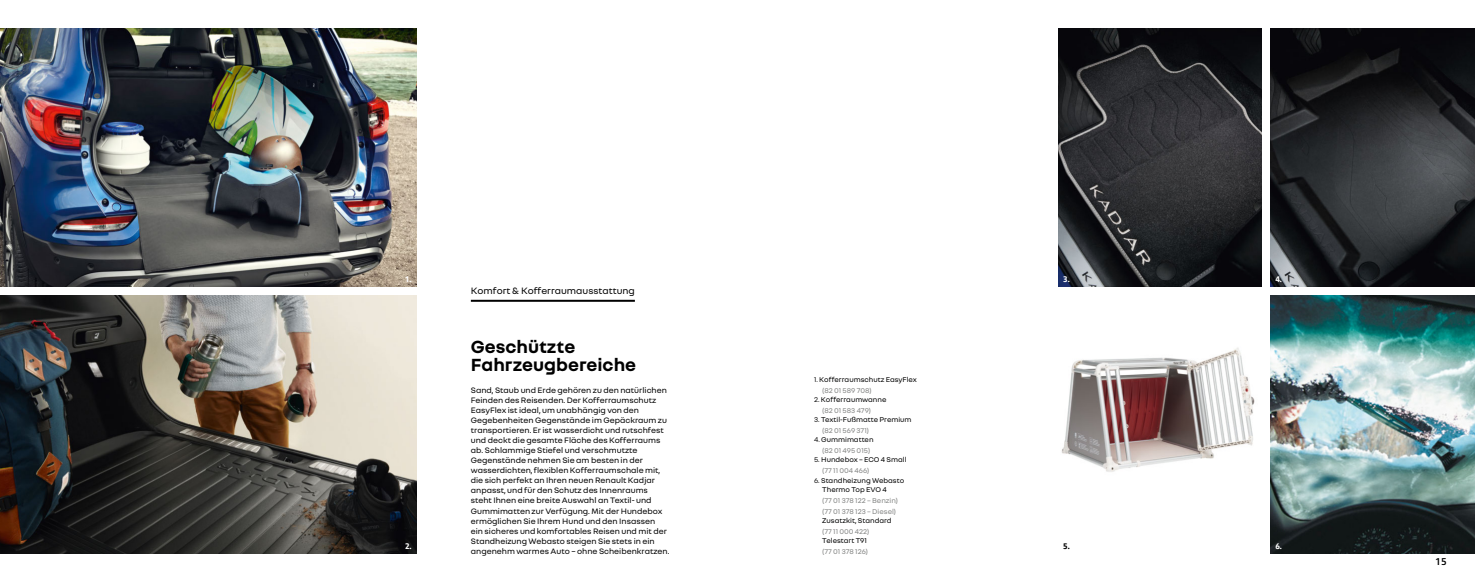
<style>
.page{position:relative;width:1475px;height:582px;background:#fff}
.page>*{position:absolute;margin:0;border:0;box-sizing:border-box;transform-origin:0 0}
.t1{font:700 19px/17.4px "Nouvel R";color:#000}
.t2{font:10px "Nouvel R";color:#000}
.t3{font:500 10px "Read";color:#000}
.t4{font:8.5px/10px "Nouvel R";color:#000}
.t5{font:700 8px "Read";color:#fff}
.t6{font:700 8px "Read";color:#000}
.t7{font:7.5px/11px "Nouvel R";color:#000}
.t8{font:7.5px/11px "Nouvel R";color:#868786}
.s1{font-style:inherit}
.s2{color:#868786}
.s3{color:#000}
</style>
<div class="page">
<img style="left:0;top:28px;width:417px;height:258px">
<img style="left:0;top:295px;width:417px;height:258px">
<img style="left:1270px;top:28px;width:204px;height:258px">
<img style="left:1058px;top:28px;width:203px;height:258px">
<hr style="left:471px;top:299px;width:163px;height:2px;background:#000">
<img style="left:1270px;top:295px;width:204px;height:258px">
<img style="left:1061px;top:347px;width:194px;height:125px">
<p class="t5" style="left:405px;top:274px;width:8px">1.</p>
<p class="t5" style="left:405px;top:540px;width:8px">2.</p>
<p class="t2" style="left:471px;top:285px;width:165px">Komfort &amp; Kofferraum ausstattung</p>
<h1 class="t1" style="left:471px;top:338px;width:167px">Geschützte<br>Fahrzeugbereiche</h1>
<p class="t4" style="left:471px;top:385px;width:200px">Sand, Staub und Erde gehören zu den natürlichen Feinden des Reisenden. Der Kofferraumschutz EasyFlex ist ideal, um unabhängig von den Gegebenheiten Gegenstände im Gepäckraum zu transportieren. Er ist wasserdicht und rutschfest und deckt die gesamte Fläche des Kofferraums ab. Schlammige Stiefel und verschmutzte Gegenstände nehmen Sie am besten in der wasserdichten, flexiblen Kofferraumschale mit, die sich perfekt an Ihren neuen Renault Kadjar anpasst, und für den Schutz des Innenraums steht Ihnen eine breite Auswahl an Textil- und Gummimatten zur Verfügung. Mit der Hundebox ermöglichen Sie Ihrem Hund und den Insassen ein sicheres und komfortables Reisen und mit der Standheizung Webasto steigen Sie stets in ein angenehm warmes Auto – ohne Scheibenkratzen.</p>
<p class="t7" style="left:822px;top:374px;width:96px;text-indent:-8px"><span class="s1">1.</span> Kofferraumschutz EasyFlex <span class="s2">(82 01 589 708)</span></p>
<p class="t7" style="left:822px;top:394px;width:66px;text-indent:-8px"><span class="s1">2.</span> Kofferraumwanne <span class="s2">(82 01 583 479)</span></p>
<p class="t7" style="left:822px;top:414px;width:91px;text-indent:-8px"><span class="s1">3.</span> Textil-Fußmatte Premium <span class="s2">(82 01 569 371)</span></p>
<p class="t8" style="left:822px;top:434px;width:53px;text-indent:-8px"><span class="s3">4.</span> <span class="s3">Gummimatten </span>(82 01 495 015)</p>
<p class="t7" style="left:822px;top:454px;width:86px;text-indent:-8px"><span class="s1">5.</span> Hundebox – ECO 4 Small <span class="s2">(77 11 004 466)</span></p>
<p class="t7" style="left:822px;top:475px;width:83px;line-height:9px;text-indent:-8px"><span class="s1">6.</span> Standheizung Webasto<br>Thermo Top EVO 4</p>
<p class="t8" style="left:822px;top:494px;width:77px">(77 01 378 122 – Benzin) (77 01 378 123 – Diesel)</p>
<p class="t7" style="left:822px;top:514px;width:71px">Zusatzkit, Standard</p>
<p class="t8" style="left:822px;top:525px;width:49px">(77 11 000 422)</p>
<p class="t7" style="left:822px;top:534px;width:46px">Telestart T91</p>
<p class="t8" style="left:822px;top:545px;width:47px">(77 01 378 126)</p>
<p class="t5" style="left:1062px;top:274px;width:8px">3.</p>
<p class="t6" style="left:1062px;top:540px;width:8px">5.</p>
<p class="t5" style="left:1275px;top:274px;width:8px">4.</p>
<p class="t5" style="left:1275px;top:540px;width:8px">6.</p>
<p class="t3" style="left:1435px;top:554px;width:13px">15</p>
</div>
